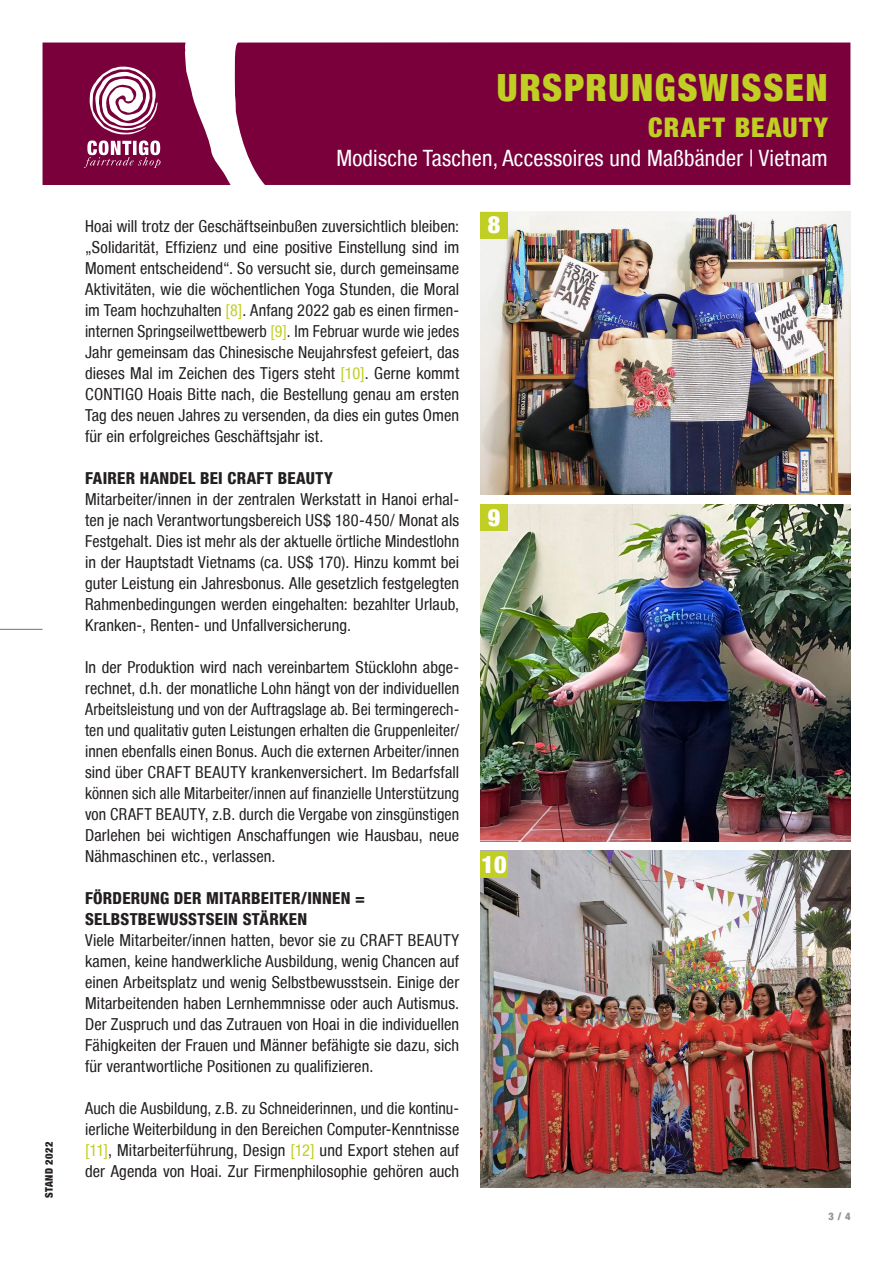
<style>
.page{position:relative;width:893px;height:1263px;background:#fff}
.page>*{position:absolute;margin:0;border:0;box-sizing:border-box;transform-origin:0 0}
.t1{font:900 condensed 37.5px "Helvetica Neue LT";letter-spacing:.045em;color:#c1ce23}
.t2{font:900 condensed 27px "Helvetica Neue LT";letter-spacing:.055em;color:#c1ce23}
.t3{font:900 condensed 24px "Helvetica Neue LT";color:#fff}
.t4{font:condensed 22.5px "Helvetica Neue LT";letter-spacing:.01em;color:#fff}
.t5{font:condensed 16.5px/21px "Helvetica Neue LT";letter-spacing:.005em;color:#231f20;text-align:justify}
.t6{font:800 condensed 16.5px "Helvetica Neue LT";letter-spacing:.02em;color:#231f20}
.t7{font:900 condensed 10.5px "Helvetica Neue LT";letter-spacing:.05em;color:#231f20}
.t8{font:900 condensed 10.5px "Helvetica Neue LT";color:#939598}
.s1{color:#c1ce23}
</style>
<div class="page">
<div style="left:234px;top:42px;width:616px;height:143px;background:#7a003b"></div>
<svg style="left:43px;top:43px;width:188px;height:142px"></svg>
<hr style="left:0;top:629px;width:43px;height:1px;background:#808285">
<img style="left:480px;top:212px;width:370px;height:283px">
<div style="left:480px;top:212px;width:28px;height:26px;background:#c1ce23"></div>
<img style="left:480px;top:504px;width:370px;height:337px">
<div style="left:480px;top:504px;width:28px;height:27px;background:#c1ce23"></div>
<img style="left:480px;top:851px;width:370px;height:337px">
<div style="left:480px;top:851px;width:28px;height:27px;background:#c1ce23"></div>
<p class="t7" style="left:43px;top:1198px;width:59px;rotate:-90deg">STAND 2022</p>
<h1 class="t1" style="left:497px;top:65px;width:332px">URSPRUNGSWISSEN</h1>
<h2 class="t2" style="left:648px;top:111px;width:181px">CRAFT BEAUTY</h2>
<h3 class="t4" style="left:336px;top:145px;width:493px">Modische Taschen, Accessoires und Maßbänder | Vietnam</h3>
<p class="t5" style="left:85px;top:216px;width:376px">Hoai will trotz der Geschäftseinbußen zuversichtlich bleiben: „Solidarität, Effizienz und eine positive Einstellung sind im Moment entscheidend“. So versucht sie, durch gemeinsame Aktivitäten, wie die wöchentlichen Yoga Stunden, die Moral im Team hochzuhalten <span class="s1">[8]</span>. Anfang 2022 gab es einen firmen&shy;internen Springseilwettbewerb <span class="s1">[9]</span>. Im Februar wurde wie jedes Jahr gemeinsam das Chinesische Neujahrsfest gefeiert, das dieses Mal im Zeichen des Tigers steht <span class="s1">[10]</span>. Gerne kommt CONTIGO Hoais Bitte nach, die Bestellung genau am ersten Tag des neuen Jahres zu versenden, da dies ein gutes Omen für ein erfolgreiches Geschäftsjahr ist.</p>
<p class="t6" style="left:85px;top:468px;width:249px">FAIRER HANDEL BEI CRAFT BEAUTY</p>
<p class="t5" style="left:85px;top:489px;width:376px">Mitarbeiter/innen in der zentralen Werkstatt in Hanoi erhal&shy;ten je nach Verantwortungsbereich US$ 180-450/ Monat als Festgehalt. Dies ist mehr als der aktuelle örtliche Mindestlohn in der Hauptstadt Vietnams (ca. US$ 170). Hinzu kommt bei guter Leistung ein Jahresbonus. Alle gesetzlich festgelegten Rahmenbedingungen werden eingehalten: bezahlter Urlaub, Kranken-, Renten- und Unfallversicherung.</p>
<p class="t5" style="left:85px;top:657px;width:376px">In der Produktion wird nach vereinbartem Stücklohn abge&shy;rechnet, d.h. der monatliche Lohn hängt von der individuellen Arbeitsleistung und von der Auftragslage ab. Bei termingerech&shy;ten und qualitativ guten Leistungen erhalten die Gruppenleiter/ innen ebenfalls einen Bonus. Auch die externen Arbeiter/innen sind über CRAFT BEAUTY krankenversichert. Im Bedarfsfall können sich alle Mitarbeiter/innen auf finanzielle Unterstützung von CRAFT BEAUTY, z.B. durch die Vergabe von zinsgünstigen Darlehen bei wichtigen Anschaffungen wie Hausbau, neue Nähmaschinen etc., verlassen.</p>
<p class="t6" style="left:85px;top:888px;width:282px">FÖRDERUNG DER MITARBEITER/INNEN =</p>
<p class="t6" style="left:85px;top:909px;width:224px">SELBSTBEWUSSTSEIN STÄRKEN</p>
<p class="t5" style="left:85px;top:930px;width:376px">Viele Mitarbeiter/innen hatten, bevor sie zu CRAFT BEAUTY kamen, keine handwerkliche Ausbildung, wenig Chancen auf einen Arbeitsplatz und wenig Selbstbewusstsein. Einige der Mitarbeitenden haben Lernhemmnisse oder auch Autismus.<br>Der Zuspruch und das Zutrauen von Hoai in die individuellen Fähigkeiten der Frauen und Männer befähigte sie dazu, sich für verantwortliche Positionen zu qualifizieren.</p>
<p class="t5" style="left:85px;top:1098px;width:376px">Auch die Ausbildung, z.B. zu Schneiderinnen, und die kontinu&shy;ierliche Weiterbildung in den Bereichen Computer-Kenntnisse <span class="s1">[11]</span>, Mitarbeiterführung, Design <span class="s1">[12]</span> und Export stehen auf der Agenda von Hoai. Zur Firmenphilosophie gehören auch</p>
<p class="t3" style="left:488px;top:210px;width:14px">8</p>
<p class="t3" style="left:488px;top:503px;width:14px">9</p>
<p class="t3" style="left:482px;top:849px;width:26px">10</p>
<p class="t8" style="left:828px;top:1209px;width:23px">3 / 4</p>
</div>
